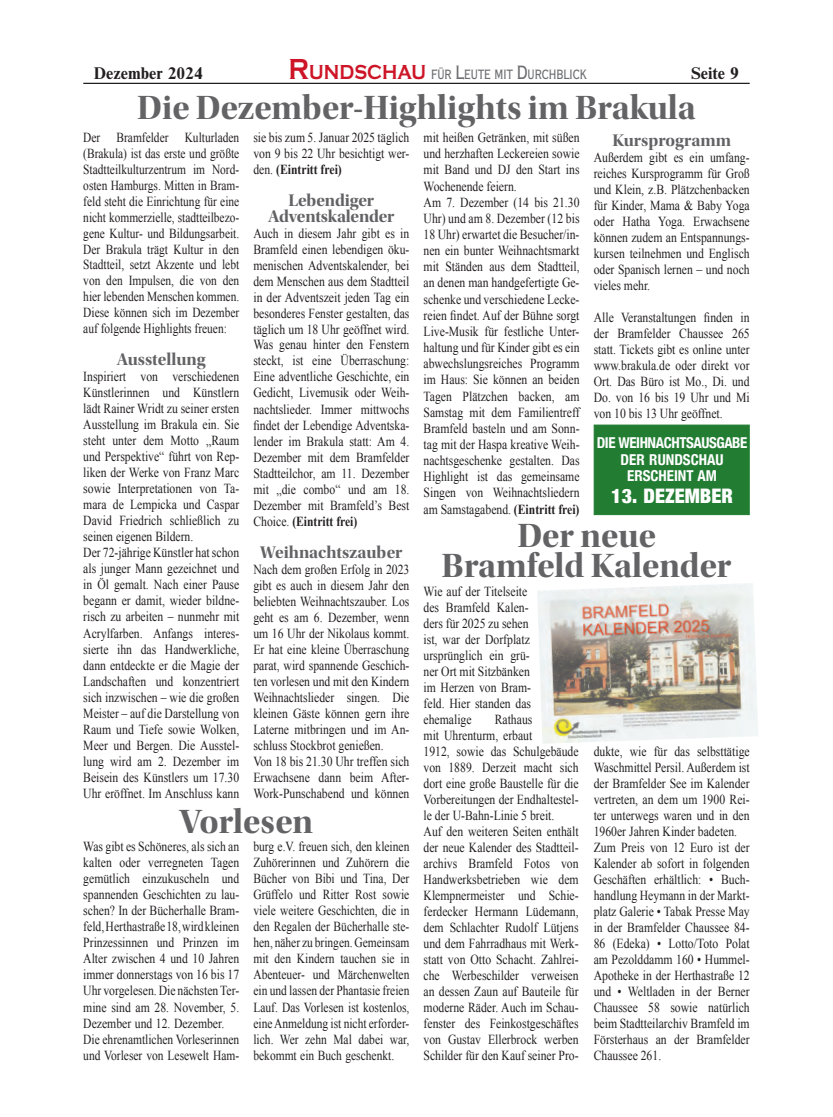
<style>
.page{position:relative;width:833px;height:1117px;background:#fff}
.page>*{position:absolute;margin:0;border:0;box-sizing:border-box;transform-origin:0 0}
.t1{font:35px "Utopia Std Bold Disp";color:#636366}
.t2{font:900 condensed 20px "Helvetica Neue";color:#fff}
.t3{font:17.5px "Utopia Std Bold Disp";color:#636366}
.t4{font:700 17.5px "Nimbus Rom D";color:#231f20}
.t5{font:700 condensed 15px "Helvetica Neue";color:#fff}
.t6{font:700 condensed 15px "Helvetica Neue";letter-spacing:-.03em;color:#fff}
.t7{font:500 14px "Copperplate Con";color:#6c6d70;scale:.85 1}
.Helv_BlackCond_16_16{font:13.75px/16px "Times New Roman";color:#231f20;text-align:justify;scale:.85 1}
.Helv_BlackCond_16_16-2{font:13.75px/16px "Times New Roman";color:#231f20;scale:.84 1}
.Helv_BlackCond_16_16-3{font:13.75px/15.9px "Times New Roman";color:#231f20;text-align:justify;scale:.83 1}
.s1{font-family:"Copperplate";font-weight:700;font-size:30px;color:#cd1527}
.s2{font-family:"Copperplate";font-weight:700;font-size:21px;color:#cd1527}
.s3{font-size:20px}
.s4{font-weight:700}
</style>
<div class="page">
<hr style="left:83px;top:83px;width:666px;height:1px;background:#231f20">
<div style="left:594px;top:424px;width:155px;height:91px;background:#227d32;border:1px solid #227d32"></div>
<img style="left:537px;top:583px;width:221px;height:160px">
<p class="t4" style="left:94px;top:61px;width:110px">Dezember 2024</p>
<p class="t7" style="left:289px;top:67px;width:352px"><span class="s1">R</span><span class="s2">UNDSCHAU</span> FÜR <span class="s3">L</span>EUTE MIT <span class="s3">D</span>URCHBLICK</p>
<p class="t4" style="left:691px;top:61px;width:49px">Seite 9</p>
<p class="t1" style="left:137px;top:88px;width:560px">Die Dezember-Highlights im Brakula</p>
<p class="Helv_BlackCond_16_16" style="left:253px;top:129px;width:185px">sie bis zum 5. Januar 2025 täglich von 9 bis 22 Uhr besichtigt wer&shy;den. <span class="s4">(Eintritt frei)</span></p>
<p class="t3" style="left:288px;top:191px;width:87px">Lebendiger</p>
<p class="t3" style="left:268px;top:207px;width:128px">Adventskalender</p>
<p class="Helv_BlackCond_16_16" style="left:253px;top:225px;width:185px">Auch in diesem Jahr gibt es in Bramfeld einen lebendigen öku&shy;menischen Adventskalender, bei dem Menschen aus dem Stadtteil in der Adventszeit jeden Tag ein besonderes Fenster gestalten, das täglich um 18 Uhr geöffnet wird.<br>Was genau hinter den Fenstern steckt, ist eine Überraschung:<br>Eine adventliche Geschichte, ein Gedicht, Livemusik oder Weih&shy;nachtslieder. Immer mittwochs findet der Lebendige Adventska&shy;lender im Brakula statt: Am 4.<br>Dezember mit dem Bramfelder Stadtteilchor, am 11. Dezember mit „die combo“ und am 18.<br>Dezember mit Bramfeld’s Best Choice. <span class="s4">(Eintritt frei)</span></p>
<p class="t3" style="left:260px;top:542px;width:144px">Weihnachtszauber</p>
<p class="Helv_BlackCond_16_16" style="left:253px;top:561px;width:185px">Nach dem großen Erfolg in 2023 gibt es auch in diesem Jahr den beliebten Weihnachtszauber. Los geht es am 6. Dezember, wenn um 16 Uhr der Nikolaus kommt.<br>Er hat eine kleine Überraschung parat, wird spannende Geschich&shy;ten vorlesen und mit den Kindern Weihnachtslieder singen. Die kleinen Gäste können gern ihre Laterne mitbringen und im An&shy;schluss Stockbrot genießen.</p>
<p class="Helv_BlackCond_16_16" style="left:253px;top:753px;width:185px">Von 18 bis 21.30 Uhr treffen sich Erwachsene dann beim After-Work-Punschabend und können</p>
<p class="Helv_BlackCond_16_16" style="left:423px;top:129px;width:185px">mit heißen Getränken, mit süßen und herzhaften Leckereien sowie mit Band und DJ den Start ins Wochenende feiern.</p>
<p class="Helv_BlackCond_16_16" style="left:423px;top:194px;width:185px">Am 7. Dezember (14 bis 21.30<br>Uhr) und am 8. Dezember (12 bis 18 Uhr) erwartet die Besucher/in&shy;nen ein bunter Weihnachtsmarkt mit Ständen aus dem Stadtteil, an denen man handgefertigte Ge&shy;schenke und verschiedene Lecke&shy;reien findet. Auf der Bühne sorgt Live-Musik für festliche Unter&shy;haltung und für Kinder gibt es ein abwechslungsreiches Programm im Haus: Sie können an beiden Tagen Plätzchen backen, am Samstag mit dem Familientreff Bramfeld basteln und am Sonn&shy;tag mit der Haspa kreative Weih&shy;nachtsgeschenke gestalten. Das Highlight ist das gemeinsame Singen von Weihnachtsliedern am Samstagabend. <span class="s4">(Eintritt frei)</span></p>
<p class="Helv_BlackCond_16_16-3" style="left:83px;top:129px;width:189px">Der Bramfelder Kulturladen (Brakula) ist das erste und größte Stadtteilkulturzentrum im Nord&shy;osten Hamburgs. Mitten in Bram&shy;feld steht die Einrichtung für eine nicht kommerzielle, stadtteilbezo&shy;gene Kultur- und Bildungsarbeit.<br>Der Brakula trägt Kultur in den Stadtteil, setzt Akzente und lebt von den Impulsen, die von den hier lebenden Menschen kommen.<br>Diese können sich im Dezember auf folgende Highlights freuen:</p>
<p class="t3" style="left:117px;top:349px;width:91px">Ausstellung</p>
<p class="Helv_BlackCond_16_16" style="left:83px;top:368px;width:185px">Inspiriert von verschiedenen Künstlerinnen und Künstlern lädt Rainer Wridt zu seiner ersten Ausstellung im Brakula ein. Sie steht unter dem Motto „Raum und Perspektive“ führt von Rep&shy;liken der Werke von Franz Marc sowie Interpretationen von Ta&shy;mara de Lempicka und Caspar David Friedrich schließlich zu seinen eigenen Bildern.</p>
<p class="Helv_BlackCond_16_16" style="left:83px;top:544px;width:185px">Der 72-jährige Künstler hat schon als junger Mann gezeichnet und in Öl gemalt. Nach einer Pause begann er damit, wieder bildne&shy;risch zu arbeiten – nunmehr mit Acrylfarben. Anfangs interes&shy;sierte ihn das Handwerkliche, dann entdeckte er die Magie der Landschaften und konzentriert sich inzwischen – wie die großen Meister – auf die Darstellung von Raum und Tiefe sowie Wolken, Meer und Bergen. Die Ausstel&shy;lung wird am 2. Dezember im Beisein des Künstlers um 17.30<br>Uhr eröffnet. Im Anschluss kann</p>
<p class="t3" style="left:612px;top:130px;width:120px">Kursprogramm</p>
<p class="Helv_BlackCond_16_16" style="left:594px;top:149px;width:185px">Außerdem gibt es ein umfang&shy;reiches Kursprogramm für Groß und Klein, z.B. Plätzchenbacken für Kinder, Mama &amp; Baby Yoga oder Hatha Yoga. Erwachsene können zudem an Entspannungs&shy;kursen teilnehmen und Englisch oder Spanisch lernen – und noch vieles mehr.</p>
<p class="Helv_BlackCond_16_16" style="left:594px;top:309px;width:185px">Alle Veranstaltungen finden in der Bramfelder Chaussee 265 statt. Tickets gibt es online unter www.brakula.de oder direkt vor Ort. Das Büro ist Mo., Di. und Do. von 16 bis 19 Uhr und Mi von 10 bis 13 Uhr geöffnet.</p>
<p class="t6" style="left:596px;top:430px;width:152px">DIE WEIHNACHTSAUSGABE</p>
<p class="t5" style="left:620px;top:447px;width:105px">DER RUNDSCHAU</p>
<p class="t5" style="left:627px;top:463px;width:91px">ERSCHEINT AM</p>
<p class="t2" style="left:611px;top:479px;width:123px">13. DEZEMBER</p>
<p class="t1" style="left:517px;top:516px;width:140px">Der neue</p>
<p class="t1" style="left:441px;top:546px;width:291px">Bramfeld Kalender</p>
<p class="Helv_BlackCond_16_16" style="left:423px;top:582px;width:128px;text-align:left">Wie auf der Titelseite des Bramfeld Kalen&shy;ders für 2025 zu sehen ist, war der Dorfplatz ursprünglich ein grü&shy;ner Ort mit Sitzbänken im Herzen von Bram&shy;feld. Hier standen das ehemalige</p>
<p class="Helv_BlackCond_16_16" style="left:423px;top:710px;width:184px;text-align:left;text-indent:71px">Rathaus<br>mit Uhrenturm, erbaut<br>1912, sowie das Schulgebäude von 1889. Derzeit macht sich dort eine große Baustelle für die<br>Vorbereitungen der Endhaltestel&shy;le der U-Bahn-Linie 5 breit.</p>
<p class="Helv_BlackCond_16_16" style="left:423px;top:822px;width:184px">Auf den weiteren Seiten enthält der neue Kalender des Stadtteil&shy;archivs Bramfeld Fotos von Handwerksbetrieben wie dem Klempnermeister und Schie&shy;ferdecker Hermann Lüdemann, dem Schlachter Rudolf Lütjens und dem Fahrradhaus mit Werk&shy;statt von Otto Schacht. Zahlrei&shy;che Werbeschilder verweisen an dessen Zaun auf Bauteile für moderne Räder. Auch im Schau&shy;fenster des Feinkostgeschäftes von Gustav Ellerbrock werben Schilder für den Kauf seiner Pro-</p>
<p class="Helv_BlackCond_16_16" style="left:594px;top:742px;width:185px">dukte, wie für das selbsttätige Waschmittel Persil. Außerdem ist der Bramfelder See im Kalender vertreten, an dem um 1900 Rei&shy;ter unterwegs waren und in den 1960er Jahren Kinder badeten.</p>
<p class="Helv_BlackCond_16_16" style="left:594px;top:838px;width:185px">Zum Preis von 12 Euro ist der Kalender ab sofort in folgenden Geschäften erhältlich: • Buch&shy;handlung Heymann in der Markt&shy;platz Galerie • Tabak Presse May in der Bramfelder Chaussee 84- 86 (Edeka) • Lotto/Toto Polat am Pezolddamm 160 • Hummel-Apotheke in der Herthastraße 12 und • Weltladen in der Berner Chaussee 58 sowie natürlich beim Stadtteilarchiv Bramfeld im Försterhaus an der Bramfelder Chaussee 261.</p>
<p class="t1" style="left:179px;top:801px;width:135px">Vorlesen</p>
<p class="Helv_BlackCond_16_16" style="left:83px;top:837px;width:185px">Was gibt es Schöneres, als sich an kalten oder verregneten Tagen gemütlich einzukuscheln und spannenden Geschichten zu lau&shy;schen? In der Bücherhalle Bram&shy;feld, Herthastraße 18, wird kleinen Prinzessinnen und Prinzen im Alter zwischen 4 und 10 Jahren immer donnerstags von 16 bis 17<br>Uhr vorgelesen. Die nächsten Ter&shy;mine sind am 28. November, 5.<br>Dezember und 12. Dezember.</p>
<p class="Helv_BlackCond_16_16-2" style="left:83px;top:1030px;width:187px">Die ehrenamtlichen Vorleserinnen und Vorleser von Lesewelt Ham-</p>
<p class="Helv_BlackCond_16_16-2" style="left:253px;top:837px;width:187px;text-align:justify">burg e.V. freuen sich, den kleinen Zuhörerinnen und Zuhörern die Bücher von Bibi und Tina, Der Grüffelo und Ritter Rost sowie viele weitere Geschichten, die in den Regalen der Bücherhalle ste&shy;hen, näher zu bringen. Gemeinsam mit den Kindern tauchen sie in Abenteuer- und Märchenwelten ein und lassen der Phantasie freien Lauf. Das Vorlesen ist kostenlos, eine Anmeldung ist nicht erforder&shy;lich. Wer zehn Mal dabei war, bekommt ein Buch geschenkt.</p>
</div>
